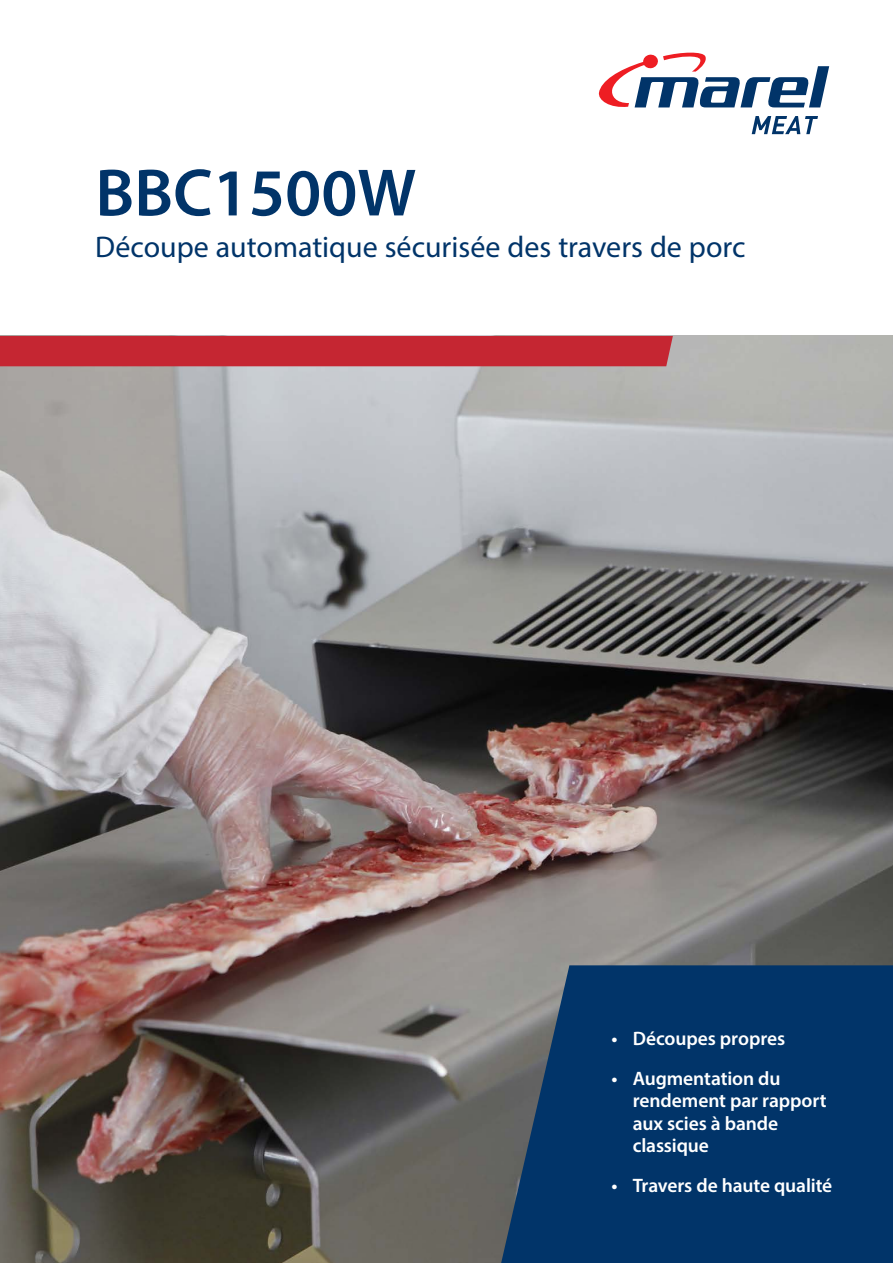
<style>
.page{position:relative;width:893px;height:1263px;background:#fff}
.page>*{position:absolute;margin:0;border:0;box-sizing:border-box;transform-origin:0 0}
.t1{font:600 67.5px "Myriad Pro";color:#013469}
.t2{font:30px "Myriad Pro";color:#013469}
.t3{font:600 19.5px/22.5px "Myriad Pro";letter-spacing:-.005em;color:#fff}
</style>
<div class="page">
<img style="left:0;top:336px;width:893px;height:927px">
<div style="left:0;top:336px;width:673px;height:30px;background:#c52632"></div>
<svg style="left:598px;top:52px;width:231px;height:56px"></svg>
<svg style="left:752px;top:116px;width:66px;height:18px"></svg>
<svg style="left:498px;top:965px;width:395px;height:298px;background:#0c3a6a"></svg>
<h1 class="t1" style="left:95px;top:150px;width:322px">BBC1500W</h1>
<h2 class="t2" style="left:95px;top:229px;width:652px">Découpe automatique sécurisée des travers de porc</h2>
<p class="t3" style="left:611px;top:1027px;width:175px">• Découpes propres</p>
<p class="t3" style="left:633px;top:1066px;width:195px;text-indent:-21px">• Augmentation du rendement par rapport aux scies à bande classique</p>
<p class="t3" style="left:611px;top:1173px;width:222px">• Travers de haute qualité</p>
</div>
